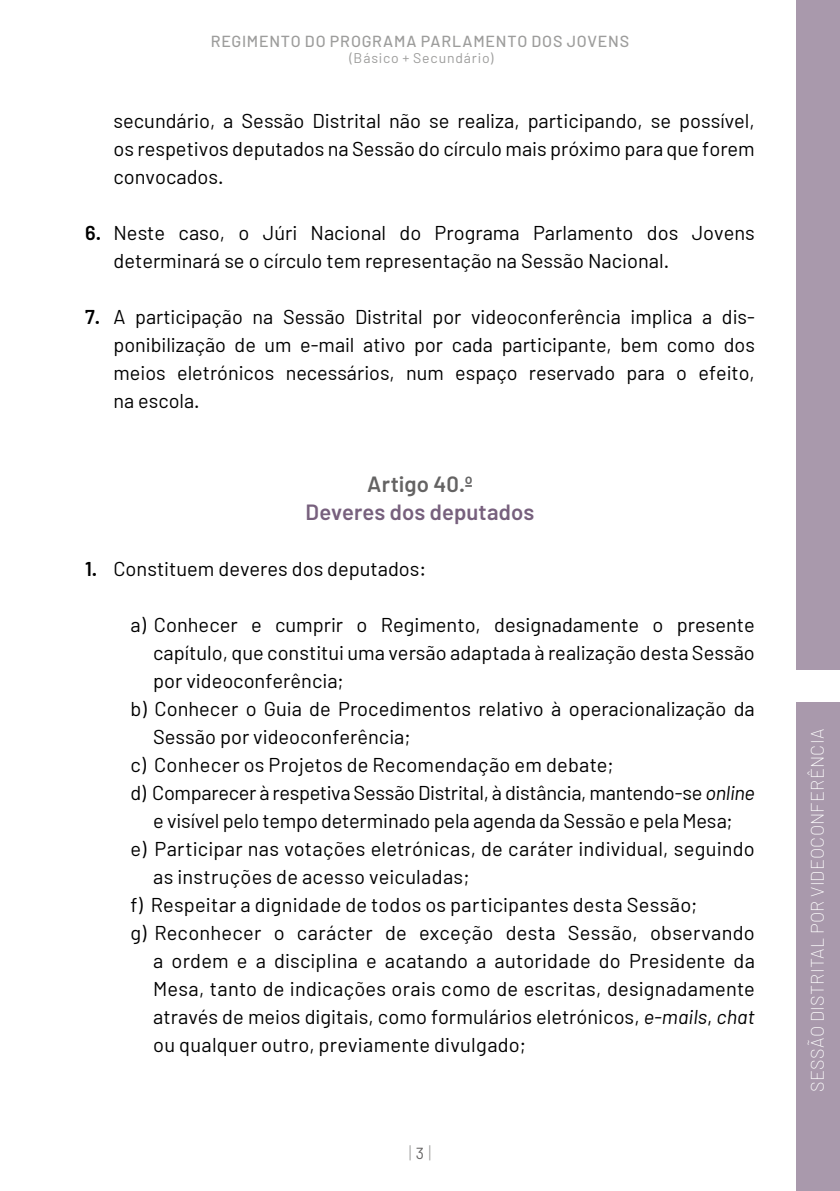
<style>
.page{position:relative;width:840px;height:1191px;background:#fff}
.page>*{position:absolute;margin:0;border:0;box-sizing:border-box;transform-origin:0 0}
.t1{font:600 22px "Barlow";letter-spacing:.005em;color:#77607d}
.t2{font:600 22px "Barlow";letter-spacing:.01em;color:#646363}
.t3{font:20px/28px "Barlow";color:#000;text-align:justify}
.t4{font:200 18px "Barlow";letter-spacing:.015em;color:#fff}
.t5{font:300 18px "Barlow";color:#9d9d9c}
.t6{font:500 16px "Barlow";letter-spacing:.05em;color:#9d9d9c}
.t7{font:14px "Barlow";letter-spacing:.06em;color:#9d9d9c}
.s1{font-weight:600}
.s2{font-style:italic}
.s3{font-weight:400;font-size:16px;color:#646363}
</style>
<div class="page">
<div style="left:796px;top:0;width:43px;height:1191px;background:#a999ac"></div>
<div style="left:789px;top:670px;width:50px;height:32px;background:#fff"></div>
<p class="t6" style="left:211px;top:32px;width:419px">REGIMENTO DO PROGRAMA PARLAMENTO DOS JOVENS</p>
<p class="t7" style="left:349px;top:50px;width:145px">(Básico + Secundário)</p>
<p class="t3" style="left:113px;top:106px;width:642px">secundário, a Sessão Distrital não se realiza, participando, se possível, os respetivos deputados na Sessão do círculo mais próximo para que forem convocados.</p>
<p class="t3" style="left:113px;top:218px;width:642px;text-indent:-28px"><span class="s1">6.</span> Neste caso, o Júri Nacional do Programa Parlamento dos Jovens determinará se o círculo tem representação na Sessão Nacional.</p>
<p class="t3" style="left:113px;top:302px;width:642px;text-indent:-28px"><span class="s1">7.</span> A participação na Sessão Distrital por videoconferência implica a dis&shy;ponibilização de um e-mail ativo por cada participante, bem como dos meios eletrónicos necessários, num espaço reservado para o efeito, na escola.</p>
<p class="t2" style="left:367px;top:470px;width:107px">Artigo 40.º</p>
<p class="t1" style="left:305px;top:498px;width:230px">Deveres dos deputados</p>
<p class="t3" style="left:85px;top:554px;width:342px"><span class="s1">1.</span> Constituem deveres dos deputados:</p>
<p class="t3" style="left:130px;top:610px;width:625px">a) Conhecer e cumprir o Regimento, designadamente o presente</p>
<p class="t3" style="left:153px;top:638px;width:602px">capítulo, que constitui uma versão adaptada à realização desta Sessão</p>
<p class="t3" style="left:153px;top:666px;width:192px">por videoconferência;</p>
<p class="t3" style="left:130px;top:694px;width:625px">b) Conhecer o Guia de Procedimentos relativo à operacionalização da</p>
<p class="t3" style="left:153px;top:722px;width:259px">Sessão por videoconferência;</p>
<p class="t3" style="left:130px;top:750px;width:484px">c) Conhecer os Projetos de Recomendação em debate;</p>
<p class="t3" style="left:130px;top:778px;width:625px">d) Comparecer à respetiva Sessão Distrital, à distância, mantendo-se <span class="s2">online</span></p>
<p class="t3" style="left:153px;top:806px;width:580px">e visível pelo tempo determinado pela agenda da Sessão e pela Mesa;</p>
<p class="t3" style="left:130px;top:834px;width:625px">e) Participar nas votações eletrónicas, de caráter individual, seguindo</p>
<p class="t3" style="left:153px;top:862px;width:317px">as instruções de acesso veiculadas;</p>
<p class="t3" style="left:130px;top:890px;width:568px">f) Respeitar a dignidade de todos os participantes desta Sessão;</p>
<p class="t3" style="left:130px;top:918px;width:625px">g) Reconhecer o carácter de exceção desta Sessão, observando</p>
<p class="t3" style="left:153px;top:946px;width:603px">a ordem e a disciplina e acatando a autoridade do Presidente da</p>
<p class="t3" style="left:153px;top:974px;width:603px">Mesa, tanto de indicações orais como de escritas, designadamente</p>
<p class="t3" style="left:153px;top:1002px;width:602px">através de meios digitais, como formulários eletrónicos, <span class="s2">e-mails</span>, <span class="s2">chat</span></p>
<p class="t3" style="left:153px;top:1030px;width:374px">ou qualquer outro, previamente divulgado;</p>
<p class="t5" style="left:408px;top:1141px;width:24px">|<span class="s3">3</span>|</p>
<p class="t4" style="left:805px;top:1092px;width:364px;rotate:-90deg">SESSÃO DISTRITAL POR VIDEOCONFERÊNCIA</p>
</div>
